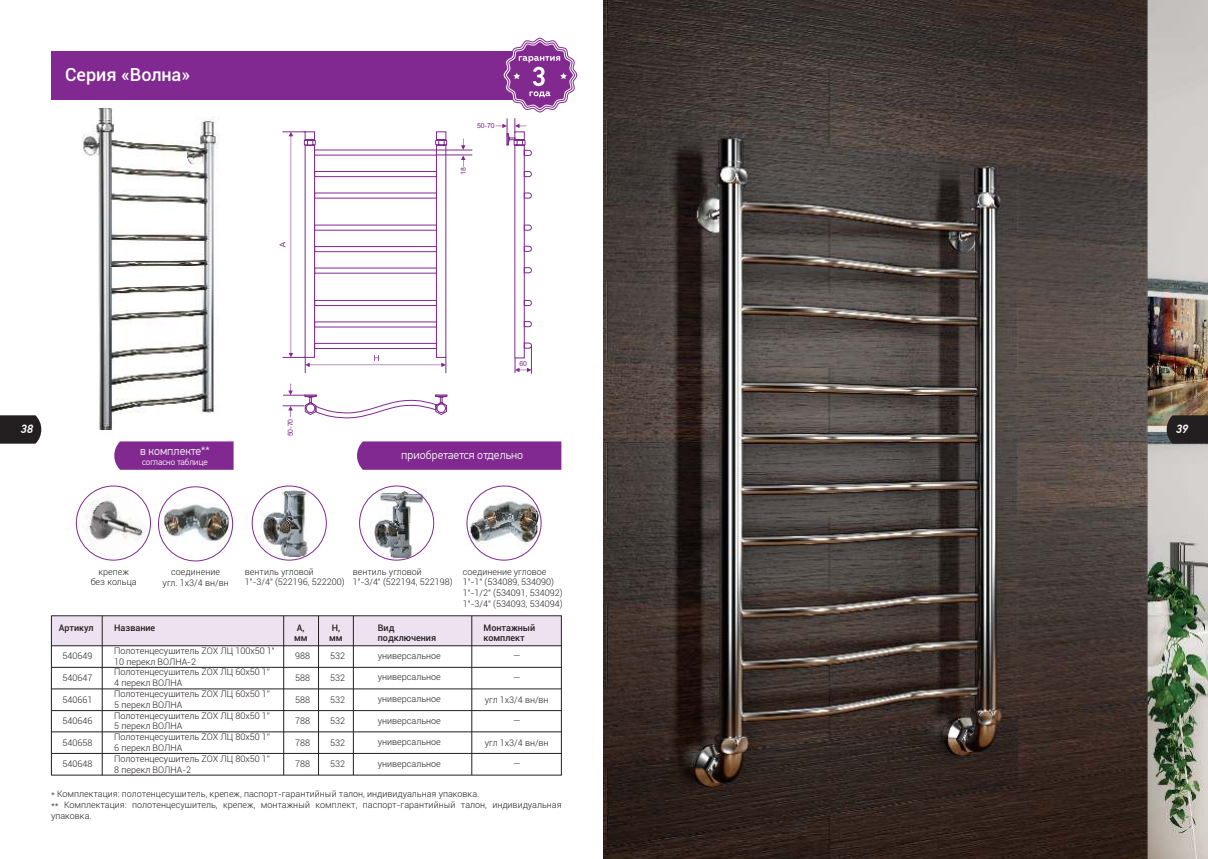
<style>
.page{position:relative;width:1208px;height:859px;background:#fff}
.page>*{position:absolute;margin:0;border:0;box-sizing:border-box;transform-origin:0 0}
.t1{font:500 18px "Roboto";color:#fff}
.t2{font:300 12px "PF Din Text Pro";color:#fff}
.t3{font:italic 500 12px "PF Din Text Pro";color:#fff}
.t4{font:300 9px/10.8px "Roboto";color:#231f20}
.t5{font:500 9px/10.8px "Roboto";color:#231f20}
.t6{font:300 9px "PF Din Text Pro";color:#fff}
.t7{font:6.9px "Arial";color:#812990}
</style>
<div class="page">
<div style="left:51px;top:51px;width:511px;height:48px;background:#812990"></div>
<img style="left:82px;top:107px;width:138px;height:323px">
<img style="left:468px;top:485px;width:70px;height:67px">
<div style="left:466px;top:486px;width:75px;height:74px;border:1px solid #812990;border-radius:50%"></div>
<svg style="left:357px;top:441px;width:204px;height:29px;background:#842f93"></svg>
<svg style="left:114px;top:441px;width:119px;height:29px;background:#853194"></svg>
<img style="left:362px;top:488px;width:71px;height:71px">
<img style="left:251px;top:488px;width:71px;height:70px">
<div style="left:252px;top:486px;width:75px;height:74px;border:1px solid #812990;border-radius:50%"></div>
<div style="left:359px;top:486px;width:75px;height:74px;border:1px solid #812990;border-radius:50%"></div>
<img style="left:604px;top:0;width:604px;height:859px">
<div style="left:51px;top:616px;width:511px;height:30px;background:#ede3f0"></div>
<hr style="left:51px;top:667px;width:511px;height:1px;background:#231f20">
<hr style="left:51px;top:732px;width:511px;height:1px;background:#231f20">
<hr style="left:51px;top:646px;width:511px;height:1px;background:#231f20">
<hr style="left:51px;top:616px;width:511px;height:1px;background:#231f20">
<hr style="left:51px;top:689px;width:511px;height:1px;background:#231f20">
<hr style="left:51px;top:753px;width:511px;height:1px;background:#231f20">
<hr style="left:51px;top:710px;width:511px;height:1px;background:#231f20">
<hr style="left:51px;top:775px;width:511px;height:1px;background:#231f20">
<hr style="left:51px;top:616px;width:1px;height:159px;background:#231f20">
<hr style="left:102px;top:616px;width:1px;height:159px;background:#231f20">
<hr style="left:318px;top:616px;width:1px;height:159px;background:#231f20">
<hr style="left:283px;top:616px;width:1px;height:159px;background:#231f20">
<hr style="left:353px;top:616px;width:1px;height:159px;background:#231f20">
<hr style="left:471px;top:616px;width:1px;height:159px;background:#231f20">
<hr style="left:561px;top:616px;width:1px;height:159px;background:#231f20">
<img style="left:158px;top:487px;width:76px;height:75px">
<img style="left:75px;top:485px;width:75px;height:76px">
<div style="left:76px;top:486px;width:75px;height:74px;border:1px solid #812990;border-radius:50%"></div>
<div style="left:158px;top:486px;width:75px;height:75px;border:1px solid #812990;border-radius:50%"></div>
<svg style="left:282px;top:131px;width:166px;height:284px"></svg>
<svg style="left:283px;top:384px;width:22px;height:12px"></svg>
<svg style="left:282px;top:405px;width:22px;height:12px"></svg>
<svg style="left:279px;top:132px;width:14px;height:225px"></svg>
<svg style="left:305px;top:37px;width:273px;height:337px"></svg>
<svg style="left:314px;top:400px;width:124px;height:19px"></svg>
<svg style="left:0;top:415px;width:42px;height:29px"></svg>
<svg style="left:1164px;top:415px;width:44px;height:29px"></svg>
<h1 class="t1" style="left:65px;top:62px;width:126px">Серия «Волна»</h1>
<p class="t7" style="left:477px;top:122px;width:19px">50-70</p>
<p class="t7" style="left:459px;top:175px;width:9px;rotate:-90deg">18</p>
<p class="t7" style="left:519px;top:360px;width:9px">60</p>
<p class="t7" style="left:286px;top:436px;width:19px;rotate:-90deg">50-70</p>
<h2 class="t3" style="left:21px;top:422px;width:14px">38</h2>
<h2 class="t3" style="left:1176px;top:422px;width:14px">39</h2>
<h2 class="t2" style="left:140px;top:444px;width:71px">в комплекте**</h2>
<p class="t6" style="left:142px;top:457px;width:67px">согласно таблице</p>
<h2 class="t2" style="left:401px;top:448px;width:124px">приобретается отдельно</h2>
<p class="t4" style="left:91px;top:566px;width:47px;text-align:center">крепеж без кольца</p>
<p class="t4" style="left:163px;top:566px;width:68px;text-align:center">соединение угл. 1х3/4 вн/вн</p>
<p class="t4" style="left:245px;top:566px;width:101px">вентиль угловой<br>1"-3/4" (522196, 522200)</p>
<p class="t4" style="left:353px;top:566px;width:101px">вентиль угловой<br>1"-3/4" (522194, 522198)</p>
<p class="t4" style="left:463px;top:566px;width:101px">соединение угловое<br>1"-1" (534089, 534090)<br>1"-1/2" (534091, 534092)<br>1"-3/4" (534093, 534094)</p>
<p class="t5" style="left:59px;top:622px;width:36px">Артикул</p>
<p class="t5" style="left:114px;top:622px;width:43px">Название</p>
<p class="t5" style="left:294px;top:622px;width:15px;text-align:center">А, мм</p>
<p class="t5" style="left:329px;top:622px;width:15px">Н, мм</p>
<p class="t5" style="left:378px;top:622px;width:60px">Вид подключения</p>
<p class="t5" style="left:483px;top:622px;width:53px">Монтажный комплект</p>
<p class="t4" style="left:63px;top:650px;width:31px">540649</p>
<p class="t4" style="left:63px;top:672px;width:31px">540647</p>
<p class="t4" style="left:63px;top:694px;width:31px">540661</p>
<p class="t4" style="left:63px;top:715px;width:31px">540646</p>
<p class="t4" style="left:63px;top:737px;width:31px">540658</p>
<p class="t4" style="left:63px;top:758px;width:31px">540648</p>
<p class="t4" style="left:114px;top:645px;width:162px">Полотенцесушитель ZOX ЛЦ 100х50 1"<br>10 перекл ВОЛНА-2<br>Полотенцесушитель ZOX ЛЦ 60х50 1”<br>4 перекл ВОЛНА<br>Полотенцесушитель ZOX ЛЦ 60х50 1”<br>5 перекл ВОЛНА<br>Полотенцесушитель ZOX ЛЦ 80х50 1”<br>5 перекл ВОЛНА<br>Полотенцесушитель ZOX ЛЦ 80х50 1”<br>6 перекл ВОЛНА<br>Полотенцесушитель ZOX ЛЦ 80х50 1”<br>8 перекл ВОЛНА-2</p>
<p class="t4" style="left:295px;top:650px;width:16px">988</p>
<p class="t4" style="left:295px;top:672px;width:16px">588</p>
<p class="t4" style="left:295px;top:694px;width:16px">588</p>
<p class="t4" style="left:295px;top:715px;width:16px">788</p>
<p class="t4" style="left:295px;top:737px;width:16px">788</p>
<p class="t4" style="left:295px;top:758px;width:16px">788</p>
<p class="t4" style="left:330px;top:650px;width:16px">532</p>
<p class="t4" style="left:330px;top:672px;width:16px">532</p>
<p class="t4" style="left:330px;top:694px;width:16px">532</p>
<p class="t4" style="left:330px;top:715px;width:16px">532</p>
<p class="t4" style="left:330px;top:737px;width:16px">532</p>
<p class="t4" style="left:330px;top:758px;width:16px">532</p>
<p class="t4" style="left:378px;top:650px;width:64px">универсальное</p>
<p class="t4" style="left:378px;top:671px;width:64px">универсальное</p>
<p class="t4" style="left:378px;top:693px;width:64px">универсальное</p>
<p class="t4" style="left:378px;top:715px;width:64px">универсальное</p>
<p class="t4" style="left:378px;top:736px;width:64px">универсальное</p>
<p class="t4" style="left:378px;top:758px;width:64px">универсальное</p>
<p class="t4" style="left:513px;top:651px;width:9px">—</p>
<p class="t4" style="left:513px;top:672px;width:9px">—</p>
<p class="t4" style="left:485px;top:694px;width:65px">угл 1х3/4 вн/вн</p>
<p class="t4" style="left:513px;top:716px;width:9px">—</p>
<p class="t4" style="left:485px;top:737px;width:65px">угл 1х3/4 вн/вн</p>
<p class="t4" style="left:513px;top:759px;width:9px">—</p>
<p class="t4" style="left:51px;top:788px;width:512px">* Комплектация: полотенцесушитель, крепеж, паспорт-гарантийный талон, индивидуальная упаковка.<br>** Комплектация: полотенцесушитель, крепеж, монтажный комплект, паспорт-гарантийный талон, индивидуальная упаковка.</p>
</div>
